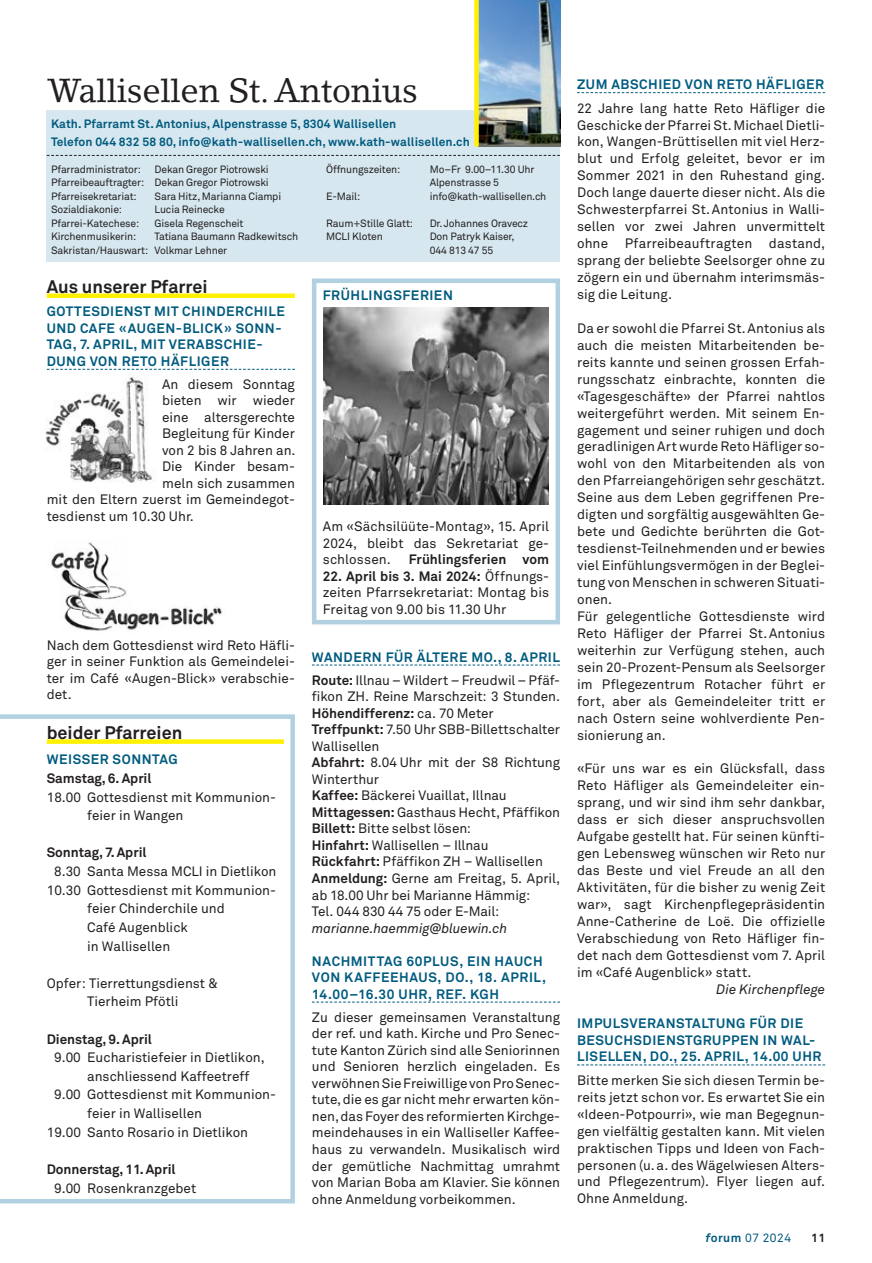
<style>
.page{position:relative;width:872px;height:1263px;background:#fff}
.page>*{position:absolute;margin:0;border:0;box-sizing:border-box;transform-origin:0 0}
.t1{font:33px "Lino Letter";letter-spacing:-.01em;color:#231f20}
.t2{font:700 18px "Akkurat Pro";color:#231f20}
.t3{font:13.5px/17px "Akkurat Pro";color:#231f20;text-align:justify}
.t4{font:700 13.5px/16.5px "Akkurat Pro";letter-spacing:.04em;color:#005b7f}
.t5{font:700 13.5px "Akkurat Pro";letter-spacing:-.005em;color:#231f20}
.t6{font:italic 13.5px "Akkurat Pro";letter-spacing:-.005em;color:#231f20}
.t7{font:700 12px/18px "Akkurat Pro";letter-spacing:.01em;color:#005b7f}
.t8{font:12px "Akkurat Pro";letter-spacing:.04em;color:#005b7f}
.t9{font:700 12px "Akkurat Pro";color:#231f20}
.t10{font:10.5px/13.5px "Akkurat Pro";letter-spacing:-.015em;color:#231f20}
.s1{font-weight:700}
.s2{font-weight:700;color:#005b7f}
.s3{font-weight:700;font-style:italic}
</style>
<div class="page">
<svg style="left:0;top:714px;width:295px;height:489px"></svg>
<div style="left:47px;top:293px;width:248px;height:5px;background:#fff101"></div>
<svg style="left:47px;top:369px;width:248px;height:1px"></svg>
<svg style="left:577px;top:92px;width:248px;height:1px"></svg>
<svg style="left:577px;top:1064px;width:248px;height:1px"></svg>
<div style="left:47px;top:111px;width:513px;height:151px;background:#d6e7ef"></div>
<img style="left:479px;top:0;width:81px;height:146px">
<div style="left:474px;top:0;width:5px;height:146px;background:#fff101"></div>
<svg style="left:47px;top:155px;width:513px;height:1px"></svg>
<img style="left:51px;top:542px;width:171px;height:89px">
<img style="left:45px;top:376px;width:109px;height:106px">
<svg style="left:312px;top:665px;width:248px;height:1px"></svg>
<svg style="left:312px;top:1002px;width:248px;height:1px"></svg>
<div style="left:312px;top:279px;width:248px;height:345px;border:4px solid #b1d0e0"></div>
<img style="left:323px;top:308px;width:226px;height:196px">
<h1 class="t1" style="left:47px;top:70px;width:373px">Wallisellen St. Antonius</h1>
<p class="t7" style="left:51px;top:115px;width:420px">Kath. Pfarramt St.Antonius, Alpenstrasse 5, 8304 Wallisellen<br>Telefon 044 832 58 80, info@kath-wallisellen.ch, www.kath-wallisellen.ch</p>
<p class="t10" style="left:51px;top:163px;width:91px">Pfarradministrator:</p>
<p class="t10" style="left:326px;top:163px;width:76px">Öffnungszeiten:</p>
<p class="t10" style="left:430px;top:163px;width:106px">Mo–Fr 9.00–11.30 Uhr<br>Alpenstrasse 5</p>
<p class="t10" style="left:326px;top:190px;width:36px">E-Mail:</p>
<p class="t10" style="left:430px;top:190px;width:118px">info@kath-wallisellen.ch</p>
<p class="t10" style="left:326px;top:217px;width:88px">Raum+Stille Glatt:</p>
<p class="t10" style="left:430px;top:217px;width:100px">Dr. Johannes Oravecz</p>
<p class="t10" style="left:326px;top:230px;width:58px">MCLI Kloten</p>
<p class="t10" style="left:430px;top:230px;width:86px">Don Patryk Kaiser,<br>044 813 47 55</p>
<p class="t10" style="left:51px;top:163px;width:219px;text-align:justify;text-indent:104px">Dekan Gregor Piotrowski Pfarreibeauftragter: Dekan Gregor Piotrowski Pfarreisekretariat:</p>
<p class="t10" style="left:155px;top:190px;width:128px">Sara Hitz, Marianna Ciampi</p>
<p class="t10" style="left:51px;top:203px;width:72px">Sozialdiakonie:</p>
<p class="t10" style="left:155px;top:203px;width:72px">Lucia Reinecke</p>
<p class="t10" style="left:51px;top:217px;width:90px">Pfarrei-Katechese:</p>
<p class="t10" style="left:155px;top:217px;width:91px">Gisela Regenscheit</p>
<p class="t10" style="left:51px;top:230px;width:87px">Kirchenmusikerin:</p>
<p class="t10" style="left:51px;top:230px;width:249px;text-indent:104px">Tatiana Baumann Radkewitsch<br>Sakristan/Hauswart: Volkmar Lehner</p>
<h2 class="t2" style="left:47px;top:276px;width:162px">Aus unserer Pfarrei</h2>
<p class="t4" style="left:47px;top:303px;width:240px">GOTTESDIENST MIT CHINDERCHILE<br>UND CAFE «AUGEN-BLICK» SONN-<br>TAG, 7. APRIL, MIT VERABSCHIE-<br>DUNG VON RETO HÄFLIGER</p>
<p class="t3" style="left:162px;top:376px;width:134px">An diesem Sonntag</p>
<p class="t3" style="left:162px;top:392px;width:134px">bieten wir wieder</p>
<p class="t3" style="left:162px;top:409px;width:134px">eine altersgerechte</p>
<p class="t3" style="left:162px;top:425px;width:134px">Begleitung für Kinder</p>
<p class="t3" style="left:162px;top:442px;width:135px">von 2 bis 8 Jahren an.</p>
<p class="t3" style="left:162px;top:458px;width:134px">Die Kinder besam-</p>
<p class="t3" style="left:162px;top:475px;width:134px">meln sich zusammen</p>
<p class="t3" style="left:47px;top:491px;width:250px">mit den Eltern zuerst im Gemeindegot-</p>
<p class="t3" style="left:47px;top:508px;width:149px">tesdienst um 10.30 Uhr.</p>
<p class="t4" style="left:323px;top:287px;width:132px">FRÜHLINGSFERIEN</p>
<p class="t3" style="left:323px;top:519px;width:228px;line-height:16.5px">Am «Sächsilüüte-Montag», 15. April 2024, bleibt das Sekretariat ge&shy;schlossen.</p>
<p class="t5" style="left:409px;top:551px;width:142px">Frühlingsferien vom</p>
<p class="t3" style="left:323px;top:568px;width:228px;line-height:16.5px"><span class="s1">22. April bis 3. Mai 2024:</span> Öffnungs&shy;zeiten Pfarrsekretariat: Montag bis Freitag von 9.00 bis 11.30 Uhr</p>
<p class="t3" style="left:47px;top:637px;width:250px;line-height:16.5px">Nach dem Gottesdienst wird Reto Häfli&shy;ger in seiner Funktion als Gemeindelei&shy;ter im Café «Augen-Blick» verabschie&shy;det.</p>
<p class="t3" style="left:312px;top:646px;width:250px;line-height:23px"><span class="s2">WANDERN FÜR ÄLTERE MO., 8. APRIL<br></span><span class="s1">Route:</span> Illnau – Wildert – Freudwil – Pfäf-</p>
<p class="t3" style="left:312px;top:688px;width:250px;line-height:16.5px;text-align:left">fikon ZH. Reine Marschzeit: 3 Stunden.<br><span class="s1">Höhendifferenz:</span> ca. 70 Meter<br><span class="s1">Treffpunkt:</span> 7.50 Uhr SBB-Billettschalter<br>Wallisellen<br><span class="s1">Abfahrt:</span> 8.04 Uhr mit der S8 Richtung<br>Winterthur<br><span class="s1">Kaffee:</span> Bäckerei Vuaillat, Illnau<br><span class="s1">Mittagessen:</span> Gasthaus Hecht, Pfäffikon<br><span class="s1">Billett:</span> Bitte selbst lösen:<br><span class="s1">Hinfahrt:</span> Wallisellen – Illnau<br><span class="s1">Rückfahrt:</span> Pfäffikon ZH – Wallisellen<br><span class="s1">Anmeldung:</span> Gerne am Freitag, 5. April, ab 18.00 Uhr bei Marianne Hämmig:<br>Tel. 044 830 44 75 oder E-Mail:</p>
<p class="t6" style="left:312px;top:920px;width:197px">marianne.haemmig@bluewin.ch</p>
<p class="t4" style="left:312px;top:953px;width:235px">NACHMITTAG 60PLUS, EIN HAUCH<br>VON KAFFEEHAUS, DO., 18. APRIL,<br>14.00–16.30 UHR, REF. KGH</p>
<p class="t3" style="left:312px;top:1009px;width:250px;line-height:16.5px">Zu dieser gemeinsamen Veranstaltung der ref. und kath. Kirche und Pro Senec&shy;tute Kanton Zürich sind alle Seniorinnen und Senioren herzlich eingeladen. Es verwöhnen Sie Freiwillige von Pro Senec&shy;tute, die es gar nicht mehr erwarten kön&shy;nen, das Foyer des reformierten Kirchge&shy;meindehauses in ein Walliseller Kaffee&shy;haus zu verwandeln. Musikalisch wird der gemütliche Nachmittag umrahmt von Marian Boba am Klavier. Sie können ohne Anmeldung vorbeikommen.</p>
<h2 class="t2" style="left:47px;top:722px;width:137px">beider Pfarreien</h2>
<p class="t4" style="left:47px;top:751px;width:132px">WEISSER SONNTAG</p>
<p class="t5" style="left:47px;top:770px;width:106px">Samstag, 6. April</p>
<p class="t3" style="left:87px;top:788px;width:190px;line-height:18.6px;text-indent:-40px">18.00 Gottesdienst mit Kommunion&shy;feier in Wangen</p>
<p class="t5" style="left:47px;top:844px;width:101px">Sonntag, 7. April</p>
<p class="t3" style="left:54px;top:863px;width:224px">8.30 Santa Messa MCLI in Dietlikon</p>
<p class="t3" style="left:47px;top:882px;width:231px">10.30 Gottesdienst mit Kommunion-</p>
<p class="t3" style="left:87px;top:900px;width:139px">feier Chinderchile und</p>
<p class="t3" style="left:87px;top:919px;width:102px">Café Augenblick</p>
<p class="t3" style="left:87px;top:938px;width:85px">in Wallisellen</p>
<p class="t3" style="left:47px;top:974px;width:173px;line-height:18.6px;text-align:center">Opfer: Tierrettungsdienst &amp;<br>Tierheim Pfötli</p>
<p class="t5" style="left:47px;top:1030px;width:107px">Dienstag, 9. April</p>
<p class="t3" style="left:54px;top:1049px;width:212px">9.00 Eucharistiefeier in Dietlikon,</p>
<p class="t3" style="left:87px;top:1068px;width:164px">anschliessend Kaffeetreff</p>
<p class="t3" style="left:54px;top:1087px;width:223px">9.00 Gottesdienst mit Kommunion-</p>
<p class="t3" style="left:87px;top:1105px;width:116px">feier in Wallisellen</p>
<p class="t3" style="left:47px;top:1124px;width:203px">19.00 Santo Rosario in Dietlikon</p>
<p class="t5" style="left:47px;top:1161px;width:130px">Donnerstag, 11. April</p>
<p class="t3" style="left:54px;top:1180px;width:144px">9.00 Rosenkranzgebet</p>
<p class="t4" style="left:577px;top:76px;width:249px">ZUM ABSCHIED VON RETO HÄFLIGER</p>
<p class="t3" style="left:577px;top:100px;width:250px">22 Jahre lang hatte Reto Häfliger die Geschicke der Pfarrei St.Michael Dietli&shy;kon, Wangen-Brüttisellen mit viel Herz&shy;blut und Erfolg geleitet, bevor er im Sommer 2021 in den Ruhestand ging.<br>Doch lange dauerte dieser nicht. Als die Schwesterpfarrei St.Antonius in Walli&shy;sellen vor zwei Jahren unvermittelt ohne Pfarreibeauftragten dastand, sprang der beliebte Seelsorger ohne zu zögern ein und übernahm interimsmäs&shy;sig die Leitung.</p>
<p class="t3" style="left:577px;top:320px;width:250px;text-align:left">Da er sowohl die Pfarrei St.Antonius als auch die meisten Mitarbeitenden be&shy;reits kannte und seinen grossen Erfah&shy;rungsschatz einbrachte, konnten die «Tagesgeschäfte» der Pfarrei nahtlos weitergeführt werden. Mit seinem En&shy;gagement und seiner ruhigen und doch geradlinigen Art wurde Reto Häfliger so&shy;wohl von den Mitarbeitenden als von den Pfarreiangehörigen sehr geschätzt.<br>Seine aus dem Leben gegriffenen Pre&shy;digten und sorgfältig ausgewählten Ge&shy;bete und Gedichte berührten die Got&shy;tesdienst-Teilnehmenden und er bewies viel Einfühlungsvermögen in der Beglei&shy;tung von Menschen in schweren Situati&shy;onen.<br>Für gelegentliche Gottesdienste wird Reto Häfliger der Pfarrei St.Antonius weiterhin zur Verfügung stehen, auch sein 20-Prozent-Pensum als Seelsorger im Pflegezentrum Rotacher führt er fort, aber als Gemeindeleiter tritt er nach Ostern seine wohlverdiente Pen&shy;sionierung an.</p>
<p class="t3" style="left:577px;top:761px;width:250px">«Für uns war es ein Glücksfall, dass Reto Häfliger als Gemeindeleiter ein&shy;sprang, und wir sind ihm sehr dankbar, dass er sich dieser anspruchsvollen Aufgabe gestellt hat. Für seinen künfti&shy;gen Lebensweg wünschen wir Reto nur das Beste und viel Freude an all den Aktivitäten, für die bisher zu wenig Zeit war», sagt Kirchenpflegepräsidentin Anne-Catherine de Loë. Die offizielle Verabschiedung von Reto Häfliger fin&shy;det nach dem Gottesdienst vom 7. April im «Café Augenblick» statt.</p>
<p class="t6" style="left:716px;top:981px;width:110px">Die Kirchenpflege</p>
<p class="t4" style="left:577px;top:1014px;width:246px;line-height:17px">IMPULSVERANSTALTUNG FÜR DIE<br>BESUCHSDIENSTGRUPPEN IN WAL-<br>LISELLEN, DO., 25. APRIL, 14.00 UHR</p>
<p class="t3" style="left:577px;top:1072px;width:250px">Bitte merken Sie sich diesen Termin be&shy;reits jetzt schon vor. Es erwartet Sie ein «Ideen-Potpourri», wie man Begegnun&shy;gen vielfältig gestalten kann. Mit vielen praktischen Tipps und Ideen von Fach&shy;personen (u.a. des Wägelwiesen Alters&shy;und Pflegezentrum). Flyer liegen auf.<br>Ohne Anmeldung.</p>
<p class="t8" style="left:705px;top:1231px;width:87px"><span class="s3">f</span><span class="s1">orum</span> 07 2024</p>
<p class="t9" style="left:811px;top:1231px;width:16px">11</p>
</div>
